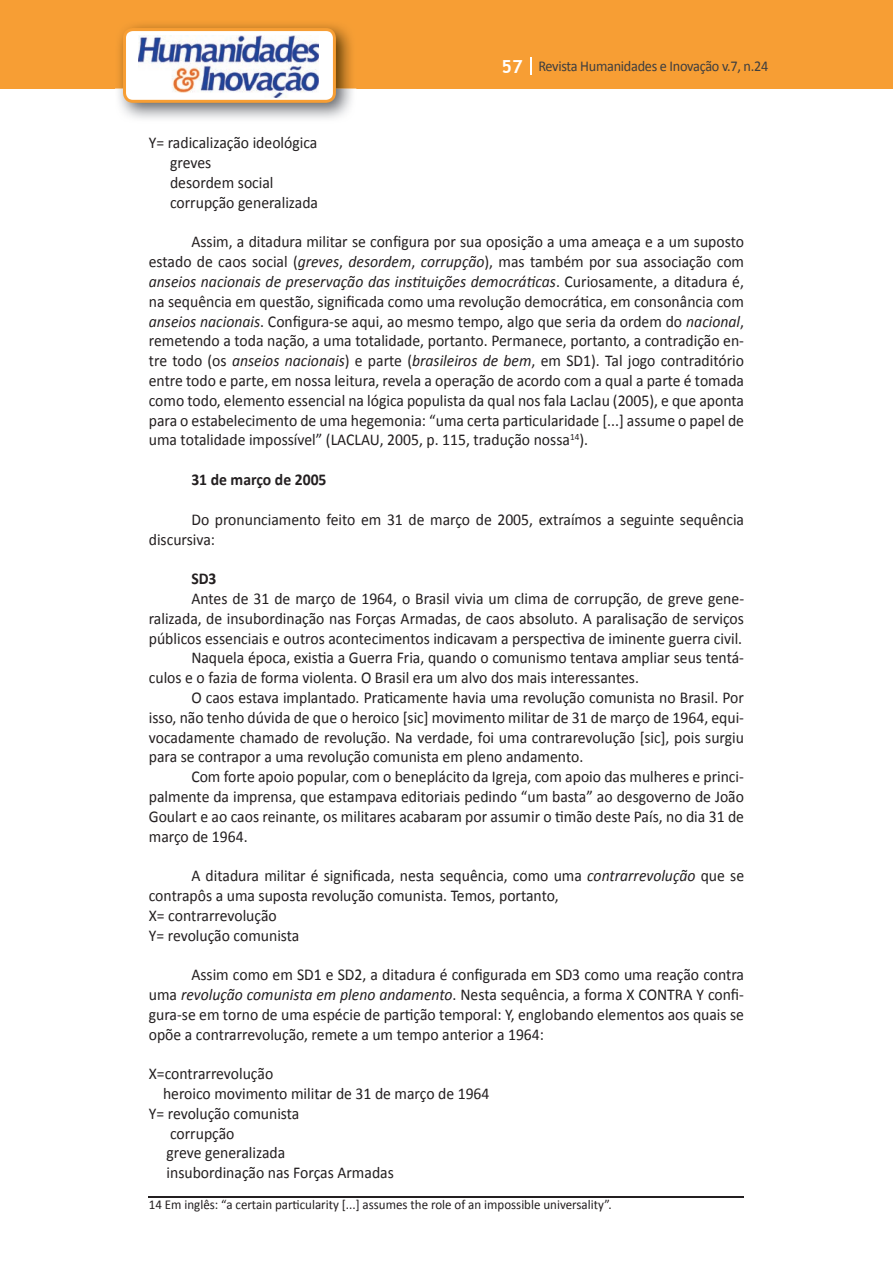
<style>
.page{position:relative;width:893px;height:1263px;background:#fff}
.page>*{position:absolute;margin:0;border:0;box-sizing:border-box;transform-origin:0 0}
.t1{font:16.5px/19.8px "Calibri";color:#231f20;scale:.95 1}
.t2{font:700 16.5px "Calibri";color:#231f20;scale:.95 1}
.t3{font:15px "Calibri";letter-spacing:-.02em;color:#3e3e3f;scale:.95 1}
.t4{font:13.5px "Calibri";color:#231f20;scale:.96 1}
.s1{font-family:"Trebuchet MS";font-weight:700;font-size:18px;color:#fff}
.s2{font-style:italic}
</style>
<div class="page">
<div style="left:0;top:0;width:893px;height:88px;background:#f79e34"></div>
<svg style="left:530px;top:57px;width:2px;height:18px"></svg>
<img style="left:115px;top:24px;width:241px;height:95px">
<svg style="left:123px;top:28px;width:213px;height:75px"></svg>
<hr style="left:149px;top:1196px;width:595px;height:2px;background:#231f20">
<p class="t3" style="left:501px;top:57px;width:282px"><span class="s1">57</span> Revista Humanidades e Inovação v.7, n.24</p>
<p class="t1" style="left:170px;top:133px;width:157px;text-indent:-21px">Y= radicalização ideológica greves<br>desordem social corrupção generalizada</p>
<p class="t1" style="left:149px;top:232px;width:628px;text-align:justify;text-indent:43px">Assim, a ditadura militar se configura por sua oposição a uma ameaça e a um suposto estado de caos social (<span class="s2">greves</span>, <span class="s2">desordem</span>, <span class="s2">corrupção</span>), mas também por sua associação com <span class="s2">anseios nacionais de preservação das instituições democráticas</span>. Curiosamente, a ditadura é, na sequência em questão, significada como uma revolução democrática, em consonância com <span class="s2">anseios nacionais</span>. Configura-se aqui, ao mesmo tempo, algo que seria da ordem do <span class="s2">nacional</span>, remetendo a toda nação, a uma totalidade, portanto. Permanece, portanto, a contradição en&shy;tre todo (os <span class="s2">anseios nacionais</span>) e parte (<span class="s2">brasileiros de bem</span>, em SD1). Tal jogo contraditório entre todo e parte, em nossa leitura, revela a operação de acordo com a qual a parte é tomada como todo, elemento essencial na lógica populista da qual nos fala Laclau (2005), e que aponta para o estabelecimento de uma hegemonia: “uma certa particularidade [...] assume o papel de uma totalidade impossível” (LACLAU, 2005, p. 115, tradução nossa<sup>14</sup>).</p>
<p class="t2" style="left:191px;top:469px;width:144px">31 de março de 2005</p>
<p class="t1" style="left:149px;top:509px;width:628px;text-indent:43px">Do pronunciamento feito em 31 de março de 2005, extraímos a seguinte sequência discursiva:</p>
<p class="t2" style="left:191px;top:568px;width:28px">SD3</p>
<p class="t1" style="left:191px;top:589px;width:583px">Antes de 31 de março de 1964, o Brasil vivia um clima de corrupção, de greve gene-</p>
<p class="t1" style="left:149px;top:608px;width:628px">ralizada, de insubordinação nas Forças Armadas, de caos absoluto. A paralisação de serviços</p>
<p class="t1" style="left:149px;top:628px;width:626px">públicos essenciais e outros acontecimentos indicavam a perspectiva de iminente guerra civil.</p>
<p class="t1" style="left:191px;top:648px;width:583px">Naquela época, existia a Guerra Fria, quando o comunismo tentava ampliar seus tentá-</p>
<p class="t1" style="left:149px;top:668px;width:517px">culos e o fazia de forma violenta. O Brasil era um alvo dos mais interessantes.</p>
<p class="t1" style="left:191px;top:688px;width:583px">O caos estava implantado. Praticamente havia uma revolução comunista no Brasil. Por</p>
<p class="t1" style="left:149px;top:707px;width:628px">isso, não tenho dúvida de que o heroico [sic] movimento militar de 31 de março de 1964, equi-</p>
<p class="t1" style="left:149px;top:727px;width:628px">vocadamente chamado de revolução. Na verdade, foi uma contrarevolução [sic], pois surgiu</p>
<p class="t1" style="left:149px;top:747px;width:459px">para se contrapor a uma revolução comunista em pleno andamento.</p>
<p class="t1" style="left:191px;top:767px;width:583px">Com forte apoio popular, com o beneplácito da Igreja, com apoio das mulheres e princi-</p>
<p class="t1" style="left:149px;top:787px;width:628px">palmente da imprensa, que estampava editoriais pedindo “um basta” ao desgoverno de João</p>
<p class="t1" style="left:149px;top:806px;width:628px">Goulart e ao caos reinante, os militares acabaram por assumir o timão deste País, no dia 31 de</p>
<p class="t1" style="left:149px;top:826px;width:106px">março de 1964.</p>
<p class="t1" style="left:149px;top:866px;width:628px;text-indent:43px">A ditadura militar é significada, nesta sequência, como uma <span class="s2">contrarrevolução</span> que se contrapôs a uma suposta revolução comunista. Temos, portanto,<br>X= contrarrevolução<br>Y= revolução comunista</p>
<p class="t1" style="left:149px;top:965px;width:628px;text-align:justify;text-indent:43px">Assim como em SD1 e SD2, a ditadura é configurada em SD3 como uma reação contra uma <span class="s2">revolução comunista em pleno andamento</span>. Nesta sequência, a forma X CONTRA Y confi&shy;gura-se em torno de uma espécie de partição temporal: Y, englobando elementos aos quais se opõe a contrarrevolução, remete a um tempo anterior a 1964:</p>
<p class="t1" style="left:149px;top:1064px;width:132px">X=contrarrevolução</p>
<p class="t1" style="left:163px;top:1084px;width:345px">heroico movimento militar de 31 de março de 1964</p>
<p class="t1" style="left:149px;top:1103px;width:160px">Y= revolução comunista</p>
<p class="t1" style="left:170px;top:1123px;width:69px">corrupção</p>
<p class="t1" style="left:167px;top:1143px;width:126px">greve generalizada</p>
<p class="t1" style="left:167px;top:1163px;width:241px">insubordinação nas Forças Armadas</p>
<p class="t4" style="left:149px;top:1196px;width:484px">14 Em inglês: “a certain particularity [...] assumes the role of an impossible universality”.</p>
</div>
